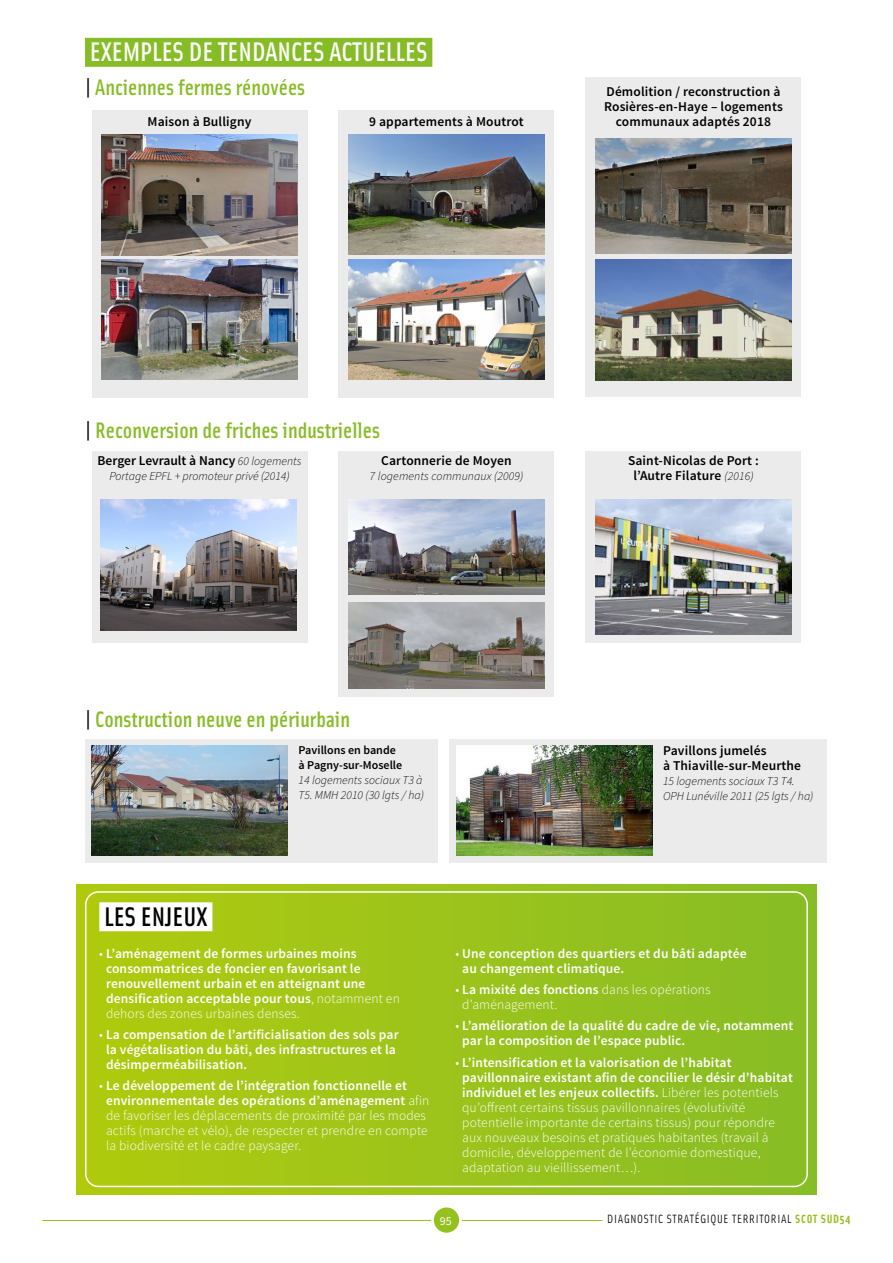
<style>
.page{position:relative;width:893px;height:1263px;background:#fff}
.page>*{position:absolute;margin:0;border:0;box-sizing:border-box;transform-origin:0 0}
.t1{font:500 27px "Solex";color:#fff}
.t2{font:500 27px "Solex";color:#000}
.t3{font:500 22.5px "Solex";color:#86bc25}
.t4{font:300 13.5px/15px "Source Sans Pro";letter-spacing:.01em;color:#fff}
.t5{font:600 13.5px/15px "Source Sans Pro";letter-spacing:.01em;color:#fff}
.t6{font:600 13.5px/15px "Source Sans Pro";letter-spacing:.01em;color:#000;text-align:center}
.t7{font:italic 300 12px/15px "Source Sans Pro";color:#000}
.t8{font:12px "Solex";letter-spacing:.06em;color:#000}
.t9{font:600 12px/15px "Source Sans Pro";color:#000}
.t10{font:12px "Source Sans Pro";color:#fff}
.s1{color:#000}
.s2{font-weight:300;font-style:italic;font-size:12px}
.s3{font-weight:300}
.s4{font-weight:600}
.s5{font-weight:700;color:#95c11f}
</style>
<div class="page">
<hr style="left:462px;top:1220px;width:140px;height:1px;background:#95c11f">
<hr style="left:43px;top:1220px;width:388px;height:1px;background:#95c11f">
<div style="left:434px;top:1207px;width:25px;height:26px;background:#95c11f;border-radius:50%"></div>
<div style="left:92px;top:110px;width:215px;height:288px;background:#ecebeb"></div>
<div style="left:92px;top:451px;width:215px;height:191px;background:#ecebeb"></div>
<div style="left:85px;top:739px;width:352px;height:123px;background:#ecebeb"></div>
<div style="left:449px;top:739px;width:377px;height:123px;background:#ecebeb"></div>
<div style="left:339px;top:451px;width:215px;height:245px;background:#ecebeb"></div>
<div style="left:586px;top:451px;width:215px;height:191px;background:#ecebeb"></div>
<div style="left:339px;top:110px;width:215px;height:288px;background:#ecebeb"></div>
<div style="left:586px;top:77px;width:215px;height:320px;background:#ecebeb"></div>
<div style="left:85px;top:38px;width:347px;height:29px;background:#86bc25"></div>
<div style="left:77px;top:884px;width:739px;height:310px;background:linear-gradient(to right,#b0ca0e,#88bd26)"></div>
<div style="left:99px;top:902px;width:113px;height:29px;background:#fff"></div>
<div style="left:85px;top:891px;width:723px;height:296px;border:2px solid #fff;border-radius:13px"></div>
<img style="left:101px;top:259px;width:197px;height:121px">
<img style="left:101px;top:134px;width:197px;height:122px">
<img style="left:348px;top:134px;width:197px;height:121px">
<img style="left:348px;top:259px;width:197px;height:121px">
<img style="left:595px;top:139px;width:196px;height:115px">
<img style="left:595px;top:260px;width:196px;height:120px">
<img style="left:100px;top:500px;width:197px;height:131px">
<img style="left:348px;top:500px;width:197px;height:95px">
<img style="left:348px;top:602px;width:197px;height:87px">
<img style="left:595px;top:500px;width:196px;height:134px">
<img style="left:92px;top:745px;width:196px;height:110px">
<img style="left:456px;top:745px;width:196px;height:110px">
<h1 class="t1" style="left:90px;top:34px;width:339px">EXEMPLES DE TENDANCES ACTUELLES</h1>
<h2 class="t3" style="left:85px;top:72px;width:222px"><span class="s1">|</span> Anciennes fermes rénovées</h2>
<p class="t6" style="left:148px;top:115px;width:105px">Maison à Bulligny</p>
<p class="t6" style="left:369px;top:115px;width:156px">9 appartements à Moutrot</p>
<p class="t6" style="left:604px;top:85px;width:180px">Démolition / reconstruction à<br>Rosières-en-Haye – logements communaux adaptés 2018</p>
<h2 class="t3" style="left:85px;top:416px;width:297px"><span class="s1">|</span> Reconversion de friches industrielles</h2>
<p class="t6" style="left:98px;top:453px;width:205px">Berger Levrault à Nancy <span class="s2">60 logements</span></p>
<p class="t7" style="left:109px;top:469px;width:182px">Portage EPFL + promoteur privé (2014)</p>
<p class="t6" style="left:381px;top:453px;width:132px">Cartonnerie de Moyen</p>
<p class="t7" style="left:370px;top:469px;width:155px">7 logements communaux (2009)</p>
<h2 class="t3" style="left:85px;top:705px;width:267px"><span class="s1">|</span> Construction neuve en périurbain</h2>
<p class="t9" style="left:299px;top:743px;width:105px">Pavillons en bande à Pagny-sur-Moselle</p>
<p class="t7" style="left:299px;top:773px;width:127px">14 logements sociaux T3 à<br>T5. MMH 2010 (30 lgts / ha)</p>
<p class="t6" style="left:628px;top:453px;width:132px">Saint-Nicolas de Port : l’Autre Filature <span class="s2">(2016)</span></p>
<p class="t6" style="left:663px;top:744px;width:140px;text-align:left">Pavillons jumelés<br>à Thiaville-sur-Meurthe</p>
<p class="t7" style="left:663px;top:774px;width:152px">15 logements sociaux T3 T4.<br>OPH Lunéville 2011 (25 lgts / ha)</p>
<h1 class="t2" style="left:104px;top:899px;width:105px">LES ENJEUX</h1>
<p class="t5" style="left:106px;top:946px;width:295px;text-indent:-7px"><span class="s3">•</span> L’aménagement de formes urbaines moins consommatrices de foncier en favorisant le renouvellement urbain et en atteignant une densification acceptable pour tous<span class="s3">, notamment en dehors des zones urbaines denses.</span></p>
<p class="t5" style="left:106px;top:1027px;width:294px;text-indent:-7px"><span class="s3">•</span> La compensation de l’artificialisation des sols par la végétalisation du bâti, des infrastructures et la désimperméabilisation.</p>
<p class="t4" style="left:106px;top:1078px;width:325px;text-indent:-7px">• <span class="s4">Le développement de l’intégration fonctionnelle et environnementale des opérations d’aménagement</span> afin de favoriser les déplacements de proximité par les modes actifs (marche et vélo), de respecter et prendre en compte la biodiversité et le cadre paysager.</p>
<p class="t5" style="left:462px;top:946px;width:286px;text-indent:-7px"><span class="s3">•</span> Une conception des quartiers et du bâti adaptée au changement climatique.</p>
<p class="t4" style="left:462px;top:982px;width:250px;text-indent:-7px">• <span class="s4">La mixité des fonctions</span> dans les opérations d’aménagement.</p>
<p class="t5" style="left:462px;top:1019px;width:332px;text-indent:-7px"><span class="s3">•</span> L’amélioration de la qualité du cadre de vie, notamment par la composition de l’espace public.</p>
<p class="t4" style="left:462px;top:1055px;width:332px;text-indent:-7px">• <span class="s4">L’intensification et la valorisation de l’habitat pavillonnaire existant afin de concilier le désir d’habitat individuel et les enjeux collectifs.</span> Libérer les potentiels qu’offrent certains tissus pavillonnaires (évolutivité potentielle importante de certains tissus) pour répondre aux nouveaux besoins et pratiques habitantes (travail à domicile, développement de l’économie domestique, adaptation au vieillissement…).</p>
<p class="t10" style="left:440px;top:1213px;width:13px">95</p>
<p class="t8" style="left:607px;top:1211px;width:245px">DIAGNOSTIC STRATÉGIQUE TERRITORIAL <span class="s5">SCOT SUD54</span></p>
</div>
